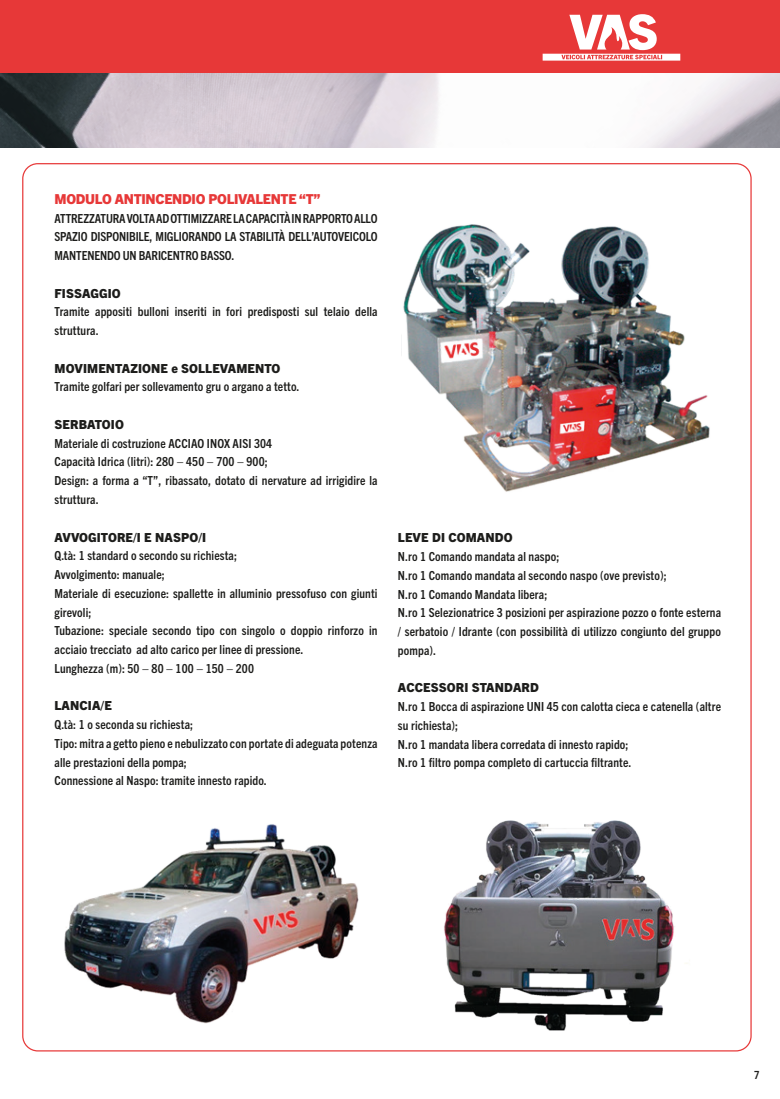
<style>
.page{position:relative;width:780px;height:1099px;background:#fff}
.page>*{position:absolute;margin:0;border:0;box-sizing:border-box;transform-origin:0 0}
.t1{font:800 13.75px "Trade Gothic Next LT Pro";letter-spacing:-.02em;color:#e73838}
.t2{font:700 condensed 12.5px/18.8px "Trade Gothic Next LT Pro";letter-spacing:.01em;color:#1d1d1b}
.t3{font:800 12.5px "Trade Gothic Next LT Pro";letter-spacing:.01em;color:#1d1d1b}
.t4{font:700 condensed 11.25px "Trade Gothic Next LT Pro";color:#1d1d1b}
</style>
<div class="page">
<div style="left:0;top:0;width:780px;height:74px;background:#e73838"></div>
<svg style="left:542px;top:14px;width:138px;height:47px"></svg>
<img style="left:0;top:74px;width:780px;height:74px">
<img style="left:403px;top:224px;width:307px;height:268px">
<img style="left:64px;top:824px;width:295px;height:200px">
<img style="left:444px;top:820px;width:243px;height:210px">
<p class="t1" style="left:55px;top:189px;width:267px">MODULO ANTINCENDIO POLIVALENTE “T”</p>
<p class="t2" style="left:55px;top:208px;width:324px;text-align:justify">ATTREZZATURA VOLTA AD OTTIMIZZARE LA CAPACITÀ IN RAPPORTO ALLO SPAZIO DISPONIBILE, MIGLIORANDO LA STABILITÀ DELL’AUTOVEICOLO MANTENENDO UN BARICENTRO BASSO.</p>
<p class="t3" style="left:55px;top:284px;width:68px">FISSAGGIO</p>
<p class="t2" style="left:55px;top:302px;width:324px">Tramite appositi bulloni inseriti in fori predisposti sul telaio della struttura.</p>
<p class="t3" style="left:55px;top:359px;width:227px">MOVIMENTAZIONE e SOLLEVAMENTO</p>
<p class="t2" style="left:55px;top:377px;width:246px">Tramite golfari per sollevamento gru o argano a tetto.</p>
<p class="t3" style="left:55px;top:415px;width:71px">SERBATOIO</p>
<p class="t2" style="left:55px;top:433px;width:219px">Materiale di costruzione ACCIAO INOX AISI 304</p>
<p class="t2" style="left:55px;top:452px;width:214px">Capacità Idrica (litri): 280 – 450 – 700 – 900;</p>
<p class="t2" style="left:55px;top:470px;width:324px">Design: a forma a “T”, ribassato, dotato di nervature ad irrigidire la struttura.</p>
<p class="t3" style="left:55px;top:528px;width:153px">AVVOGITORE/I E NASPO/I</p>
<p class="t2" style="left:55px;top:545px;width:184px">Q.tà: 1 standard o secondo su richiesta;</p>
<p class="t2" style="left:55px;top:564px;width:112px">Avvolgimento: manuale;</p>
<p class="t2" style="left:55px;top:583px;width:324px">Materiale di esecuzione: spallette in alluminio pressofuso con giunti girevoli;</p>
<p class="t2" style="left:55px;top:620px;width:324px">Tubazione: speciale secondo tipo con singolo o doppio rinforzo in acciaio trecciato ad alto carico per linee di pressione.</p>
<p class="t2" style="left:55px;top:658px;width:201px">Lunghezza (m): 50 – 80 – 100 – 150 – 200</p>
<p class="t3" style="left:55px;top:697px;width:59px">LANCIA/E</p>
<p class="t2" style="left:55px;top:714px;width:140px">Q.tà: 1 o seconda su richiesta;</p>
<p class="t2" style="left:55px;top:733px;width:324px">Tipo: mitra a getto pieno e nebulizzato con portate di adeguata potenza alle prestazioni della pompa;</p>
<p class="t2" style="left:55px;top:770px;width:214px">Connessione al Naspo: tramite innesto rapido.</p>
<p class="t3" style="left:398px;top:529px;width:116px">LEVE DI COMANDO</p>
<p class="t2" style="left:398px;top:546px;width:163px">N.ro 1 Comando mandata al naspo;</p>
<p class="t2" style="left:398px;top:565px;width:270px">N.ro 1 Comando mandata al secondo naspo (ove previsto);</p>
<p class="t2" style="left:398px;top:584px;width:151px">N.ro 1 Comando Mandata libera;</p>
<p class="t2" style="left:398px;top:602px;width:324px;text-align:justify">N.ro 1 Selezionatrice 3 posizioni per aspirazione pozzo o fonte esterna / serbatoio / Idrante (con possibilità di utilizzo congiunto del gruppo pompa).</p>
<p class="t3" style="left:398px;top:679px;width:142px">ACCESSORI STANDARD</p>
<p class="t2" style="left:398px;top:696px;width:324px">N.ro 1 Bocca di aspirazione UNI 45 con calotta cieca e catenella (altre su richiesta);</p>
<p class="t2" style="left:398px;top:734px;width:232px">N.ro 1 mandata libera corredata di innesto rapido;</p>
<p class="t2" style="left:398px;top:752px;width:235px">N.ro 1 filtro pompa completo di cartuccia filtrante.</p>
<p class="t4" style="left:754px;top:1067px;width:7px">7</p>
</div>
